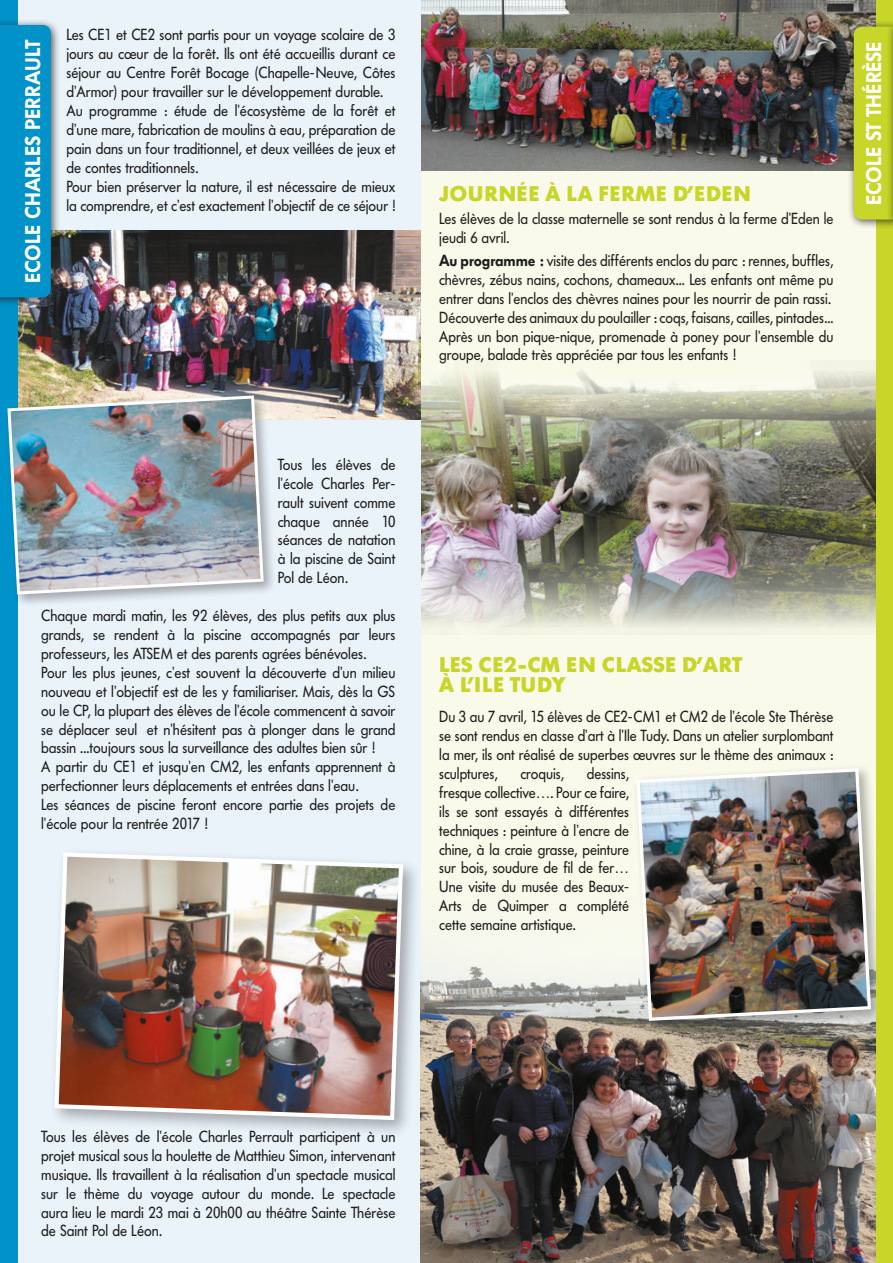
<style>
.page{position:relative;width:893px;height:1263px;background:#fff}
.page>*{position:absolute;margin:0;border:0;box-sizing:border-box;transform-origin:0 0}
.t1{font:600 21px "Futura BQ";color:#fff;scale:.95 1}
.t2{font:700 21px/19.5px "Futura BQ";letter-spacing:.01em;color:#c8d529}
.t3{font:700 21px "Futura BQ";letter-spacing:.03em;color:#c8d529}
.t4{font:15.9px/18.9px "Futura BQ";color:#1d1d1b;scale:.93 1}
.t5{font:15.9px/18.9px "Futura BQ";color:#1d1d1b;scale:.92 1}
.s1{font-weight:600}
</style>
<div class="page">
<div style="left:419px;top:0;width:465px;height:1263px;background:#f9faea"></div>
<img style="left:421px;top:0;width:456px;height:170px">
<img style="left:421px;top:360px;width:456px;height:275px">
<div style="left:0;top:0;width:421px;height:1263px;background:#eaf2fa"></div>
<img style="left:17px;top:231px;width:404px;height:188px">
<div style="left:0;top:0;width:17px;height:1263px;background:#0092c8"></div>
<div style="left:0;top:18px;width:61px;height:289px;background:#1d1d1b;opacity:.75"></div>
<div style="left:0;top:25px;width:51px;height:272px;background:#0092c8"></div>
<div style="left:4px;top:392px;width:273px;height:215px;background:#1d1d1b;opacity:.35"></div>
<img style="left:6px;top:394px;width:259px;height:202px">
<div style="left:49px;top:847px;width:372px;height:291px;background:#1d1d1b;opacity:.35"></div>
<img style="left:52px;top:850px;width:353px;height:272px">
<img style="left:421px;top:714px;width:456px;height:549px">
<div style="left:632px;top:764px;width:254px;height:271px;background:#1d1d1b;opacity:.35"></div>
<img style="left:635px;top:766px;width:238px;height:256px">
<div style="left:877px;top:0;width:16px;height:1263px;background:#c8d529"></div>
<div style="left:847px;top:20px;width:46px;height:209px;background:#1d1d1b;opacity:.75"></div>
<div style="left:886px;top:20px;width:7px;height:209px;background:#1d1d1b;opacity:.75"></div>
<svg style="left:854px;top:27px;width:39px;height:193px"></svg>
<h1 class="t1" style="left:21px;top:283px;width:258px;rotate:-90deg">ECOLE CHARLES PERRAULT</h1>
<p class="t4" style="left:66px;top:26px;width:355px">Les CE1 et CE2 sont partis pour un voyage scolaire de 3 jours au cœur de la forêt. Ils ont été accueillis durant ce séjour au Centre Forêt Bocage (Chapelle-Neuve, Côtes d’Armor) pour travailler sur le développement durable.<br>Au programme : étude de l’écosystème de la forêt et d’une mare, fabrication de moulins à eau, préparation de pain dans un four traditionnel, et deux veillées de jeux et de contes traditionnels.<br>Pour bien préserver la nature, il est nécessaire de mieux la comprendre, et c’est exactement l’objectif de ce séjour !</p>
<p class="t4" style="left:278px;top:455px;width:128px;text-align:justify">Tous les élèves de l’école Charles Per&shy;rault suivent comme chaque année 10 séances de natation à la piscine de Saint Pol de Léon.</p>
<p class="t4" style="left:41px;top:606px;width:382px">Chaque mardi matin, les 92 élèves, des plus petits aux plus grands, se rendent à la piscine accompagnés par leurs professeurs, les ATSEM et des parents agrées bénévoles.<br>Pour les plus jeunes, c’est souvent la découverte d’un milieu nouveau et l’objectif est de les y familiariser. Mais, dès la GS ou le CP, la plupart des élèves de l’école commencent à savoir se déplacer seul et n’hésitent pas à plonger dans le grand bassin ...toujours sous la surveillance des adultes bien sûr !<br>A partir du CE1 et jusqu’en CM2, les enfants apprennent à perfectionner leurs déplacements et entrées dans l’eau.<br>Les séances de piscine feront encore partie des projets de l’école pour la rentrée 2017 !</p>
<h1 class="t3" style="left:439px;top:180px;width:313px">JOURNÉE À LA FERME D’EDEN</h1>
<p class="t5" style="left:439px;top:209px;width:430px">Les élèves de la classe maternelle se sont rendus à la ferme d’Eden le jeudi 6 avril.</p>
<p class="t5" style="left:439px;top:251px;width:430px"><span class="s1">Au programme :</span> visite des différents enclos du parc : rennes, buffles, chèvres, zébus nains, cochons, chameaux... Les enfants ont même pu entrer dans l’enclos des chèvres naines pour les nourrir de pain rassi.<br>Découverte des animaux du poulailler : coqs, faisans, cailles, pintades...<br>Après un bon pique-nique, promenade à poney pour l’ensemble du groupe, balade très appréciée par tous les enfants !</p>
<h1 class="t1" style="left:861px;top:205px;width:174px;rotate:-90deg">ECOLE ST THÉRÈSE</h1>
<h1 class="t2" style="left:439px;top:655px;width:304px">LES CE2-CM EN CLASSE D’ART<br>À L’ILE TUDY</h1>
<p class="t5" style="left:439px;top:707px;width:430px;text-align:justify">Du 3 au 7 avril, 15 élèves de CE2-CM1 et CM2 de l’école Ste Thérèse se sont rendus en classe d’art à l’Ile Tudy. Dans un atelier surplombant la mer, ils ont réalisé de superbes œuvres sur le thème des animaux : sculptures,</p>
<p class="t5" style="left:439px;top:764px;width:208px;text-align:justify;text-indent:148px">dessins, fresque collective…. Pour ce faire, ils se sont essayés à différentes techniques : peinture à l’encre de chine, à la craie grasse, peinture sur bois, soudure de fil de fer… Une visite du musée des Beaux-Arts de Quimper a complété cette semaine artistique.</p>
<p class="t5" style="left:520px;top:764px;width:49px">croquis,</p>
<p class="t4" style="left:41px;top:1127px;width:382px;text-align:justify">Tous les élèves de l’école Charles Perrault participent à un projet musical sous la houlette de Matthieu Simon, intervenant musique. Ils travaillent à la réalisation d’un spectacle musical sur le thème du voyage autour du monde. Le spectacle aura lieu le mardi 23 mai à 20h00 au théâtre Sainte Thérèse de Saint Pol de Léon.</p>
</div>
